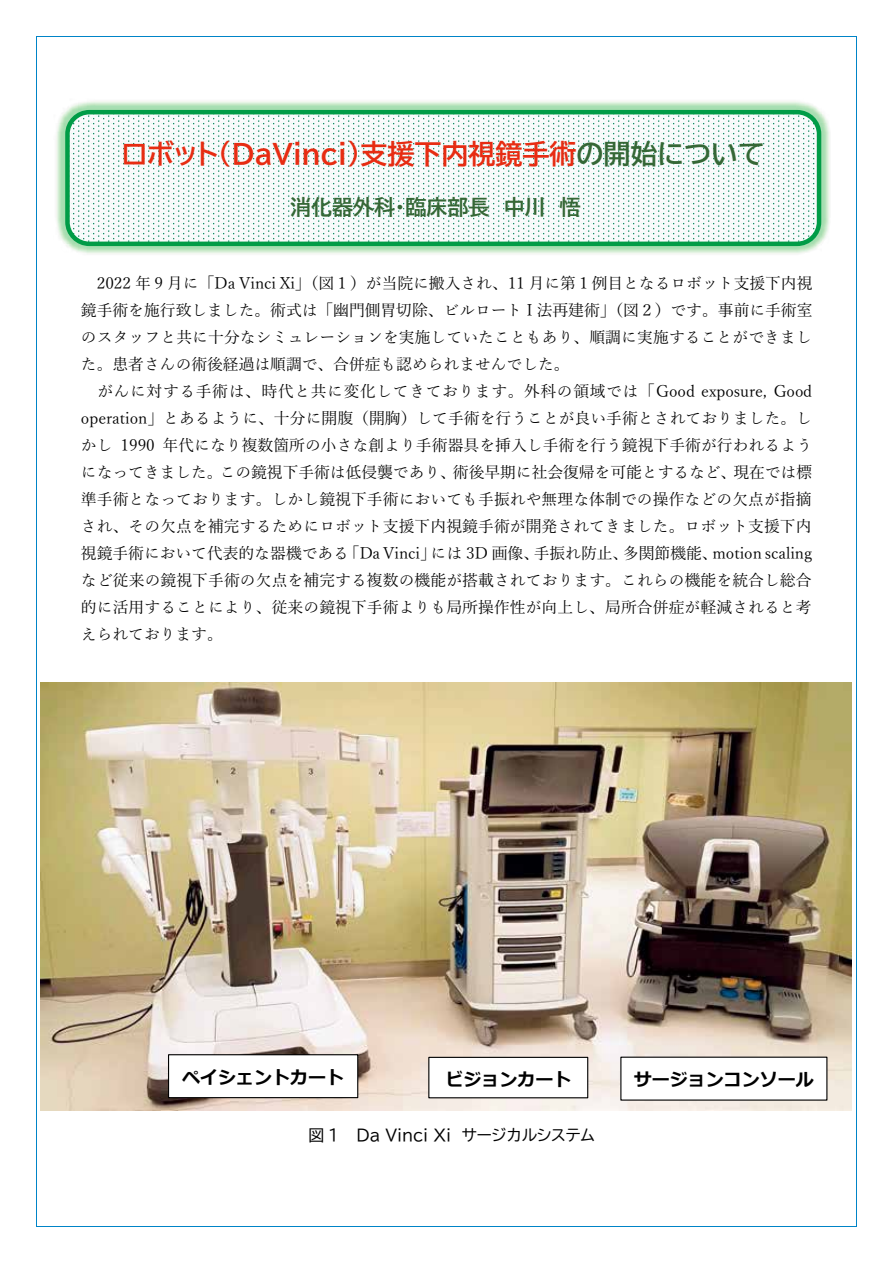
<style>
.page{position:relative;width:893px;height:1263px;background:#fff}
.page>*{position:absolute;margin:0;border:0;box-sizing:border-box;transform-origin:0 0}
.t1{font:27px "BIZ UDP Gothic Bold";color:#e72c12}
.t2{font:21px "BIZ UDP Gothic Bold";color:#356736}
.t3{font:700 18px "Meiryo";color:#000}
.t4{font:15.9px/27px "Yu Mincho";color:#000;text-align:justify}
.t5{font:15.9px "BIZ UDP Gothic";letter-spacing:-.005em;color:#000}
.s1{color:#356736}
</style>
<div class="page">
<img style="left:56px;top:101px;width:774px;height:153px">
<svg style="left:65px;top:110px;width:756px;height:136px"></svg>
<img style="left:40px;top:682px;width:811px;height:428px">
<div style="left:169px;top:1055px;width:189px;height:42px;background:#fff"></div>
<div style="left:168px;top:1054px;width:190px;height:44px;border:1px solid #000"></div>
<img style="left:169px;top:1060px;width:189px;height:32px">
<div style="left:429px;top:1057px;width:159px;height:41px;background:#fff"></div>
<div style="left:428px;top:1057px;width:160px;height:41px;border:1px solid #000"></div>
<img style="left:429px;top:1063px;width:159px;height:29px">
<div style="left:621px;top:1057px;width:206px;height:43px;background:#fff"></div>
<img style="left:621px;top:1063px;width:206px;height:32px">
<hr style="left:37px;top:36px;width:819px;height:1px;background:#0084c7">
<hr style="left:36px;top:37px;width:1px;height:1189px;background:#0084c7">
<hr style="left:856px;top:37px;width:1px;height:1189px;background:#0084c7">
<hr style="left:37px;top:1226px;width:819px;height:1px;background:#0084c7">
<h1 class="t1" style="left:121px;top:140px;width:645px">ロボット（DaVinci）支援下内視鏡手術<span class="s1">の開始について</span></h1>
<h2 class="t2" style="left:290px;top:197px;width:292px">消化器外科・臨床部長 中川 悟</h2>
<p class="t4" style="left:81px;top:268px;width:733px;text-indent:16px">2022 年 9 月に「Da Vinci Xi」（図１）が当院に搬入され、11 月に第１例目となるロボット支援下内視鏡手術を施行致しました。術式は「幽門側胃切除、ビルロート I 法再建術」（図２）です。事前に手術室のスタッフと共に十分なシミュレーションを実施していたこともあり、順調に実施することができました。患者さんの術後経過は順調で、合併症も認められませんでした。</p>
<p class="t4" style="left:81px;top:376px;width:733px;text-indent:17px">がんに対する手術は、時代と共に変化してきております。外科の領域では「Good exposure, Good operation」とあるように、十分に開腹（開胸）して手術を行うことが良い手術とされておりました。しかし 1990 年代になり複数箇所の小さな創より手術器具を挿入し手術を行う鏡視下手術が行われるようになってきました。この鏡視下手術は低侵襲であり、術後早期に社会復帰を可能とするなど、現在では標準手術となっております。しかし鏡視下手術においても手振れや無理な体制での操作などの欠点が指摘され、その欠点を補完するためにロボット支援下内視鏡手術が開発されてきました。ロボット支援下内視鏡手術において代表的な器機である「Da Vinci」には 3D 画像、手振れ防止、多関節機能、motion scalingなど従来の鏡視下手術の欠点を補完する複数の機能が搭載されております。これらの機能を統合し総合的に活用することにより、従来の鏡視下手術よりも局所操作性が向上し、局所合併症が軽減されると考えられております。</p>
<p class="t3" style="left:182px;top:1064px;width:164px">ペイシェントカート</p>
<p class="t3" style="left:445px;top:1067px;width:128px">ビジョンカート</p>
<p class="t3" style="left:634px;top:1067px;width:181px">サージョンコンソール</p>
<p class="t5" style="left:309px;top:1126px;width:288px">図 1 Da Vinci Xi サージカルシステム</p>
</div>
